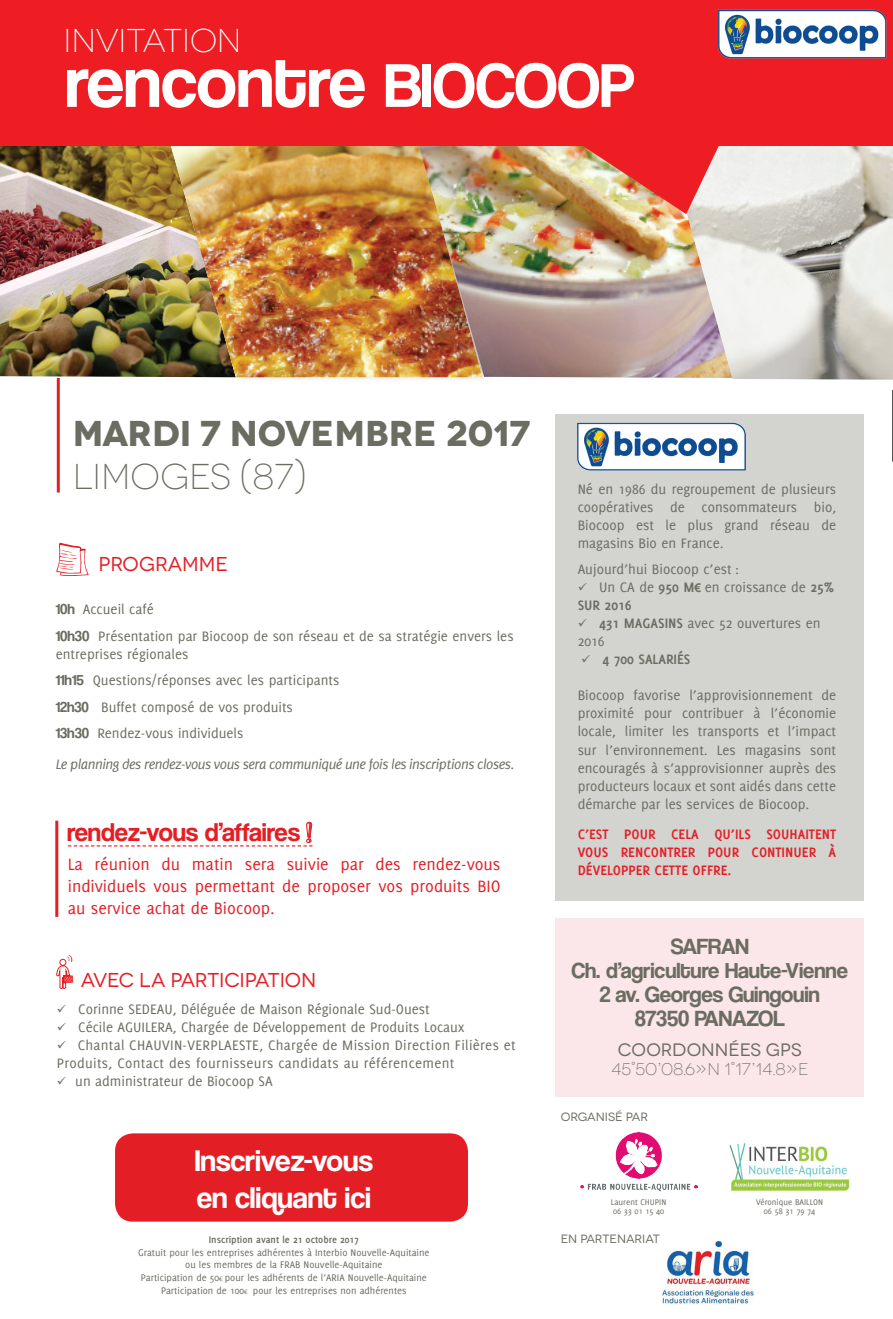
<style>
.page{position:relative;width:893px;height:1319px;background:#fff}
.page>*{position:absolute;margin:0;border:0;box-sizing:border-box;transform-origin:0 0}
.t1{font:74.7px "Coolvetica Rg";color:#fff}
.t2{font:700 35.85px "Novecentowide";letter-spacing:-.005em;color:#6b6c62}
.t3{font:300 35.85px "Novecentowide";color:#6b6c62}
.t4{font:300 33px "Novecentowide";letter-spacing:-.01em;color:#fff}
.t5{font:31.05px/37.2px "Coolvetica Rg";color:#fff}
.t6{font:26.55px "Coolvetica Rg";color:#e41e25}
.t7{font:22.8px/24px "Coolvetica Rg";letter-spacing:-.01em;color:#6b6c62;text-align:center}
.t8{font:22.5px "Coolvetica Rg";color:#6b6c62}
.t9{font:20.1px "Novecentowide";letter-spacing:-.005em;color:#e41e25}
.t10{font:18px/21.6px "Delicious";color:#e41e25;text-align:justify}
.t11{font:18px "Novecentowide";color:#6b6c62}
.t12{font:300 16.95px "Novecentowide";color:#6b6c62}
.t13{font:15px/18px "Delicious";color:#6b6c62}
.t14{font:15px/18px "Delicious";letter-spacing:.02em;color:#6b6c62}
.t15{font:700 15px/18px "Delicious";color:#e41e25;text-align:justify}
.t16{font:italic 15px "Delicious";letter-spacing:-.03em;color:#6b6c62}
.t17{font:700 15px "Delicious";color:#6b6c62}
.t18{font:12px "Novecentowide";letter-spacing:-.01em;color:#6b6c62}
.t19{font:10.5px/12.6px "Delicious";color:#6b6c62;text-align:center}
.t20{font:700 10.5px "Delicious";color:#6b6c62}
.t21{font:9px/9px "Delicious";color:#6b6c62}
.s1{font-size:64.2px}
.s2{font-family:"Coolvetica Rg"}
.s3{font-family:"Aparajita";font-size:35.1px;color:#fbe6e9}
.s4{font-weight:700}
.s5{font-family:"Arial";font-weight:700;font-size:12px}
.s6{font-family:"Arabic Typesetting"}
</style>
<div class="page">
<div style="left:555px;top:415px;width:309px;height:485px;background:#d3d3d0"></div>
<img style="left:0;top:146px;width:120px;height:231px">
<div style="left:120px;top:0;width:372px;height:382px;background:#231f20;opacity:.36"></div>
<svg style="left:130px;top:146px;width:14px;height:231px;background:#918052"></svg>
<img style="left:144px;top:146px;width:234px;height:231px">
<img style="left:378px;top:146px;width:253px;height:232px">
<img style="left:631px;top:146px;width:262px;height:233px">
<hr style="left:57px;top:378px;width:3px;height:114px;background:#e41e25">
<div style="left:555px;top:918px;width:309px;height:178px;background:#fbe6e9"></div>
<svg style="left:68px;top:821px;width:245px;height:25px"></svg>
<div style="left:115px;top:1133px;width:353px;height:88px;background:#e41e25;border-radius:18px"></div>
<img style="left:580px;top:1132px;width:117px;height:59px">
<img style="left:729px;top:1143px;width:121px;height:48px">
<svg style="left:56px;top:955px;width:17px;height:34px"></svg>
<svg style="left:56px;top:542px;width:33px;height:34px"></svg>
<hr style="left:55px;top:820px;width:3px;height:96px;background:#e41e25">
<div style="left:0;top:0;width:893px;height:146px;background:#ee1d23"></div>
<img style="left:531px;top:146px;width:204px;height:68px">
<img style="left:663px;top:1241px;width:90px;height:62px">
<svg style="left:892px;top:390px;width:1px;height:71px"></svg>
<img style="left:577px;top:422px;width:169px;height:49px">
<img style="left:718px;top:9px;width:169px;height:50px">
<h3 class="t4" style="left:64px;top:22px;width:179px">INVITATION</h3>
<h1 class="t1" style="left:65px;top:38px;width:570px">rencontre <span class="s1">BIOCOOP</span></h1>
<h2 class="t2" style="left:73px;top:411px;width:459px">MARDI 7 NOVEMBRE 2017</h2>
<h2 class="t3" style="left:73px;top:456px;width:235px">LIMOGES (87)</h2>
<h3 class="t9" style="left:99px;top:552px;width:131px">PROGRAMME</h3>
<p class="t13" style="left:56px;top:595px;width:459px;line-height:26.5px"><span class="s2">10h</span> Accueil café<br><span class="s2">10h30</span> Présentation par Biocoop de son réseau et de sa stratégie envers les</p>
<p class="t13" style="left:56px;top:640px;width:285px;line-height:26.5px">entreprises régionales<br><span class="s2">11h15</span> Questions/réponses avec les participants <span class="s2">12h30</span> Buffet composé de vos produits<br><span class="s2">13h30</span> Rendez-vous individuels</p>
<p class="t16" style="left:56px;top:755px;width:460px">Le planning des rendez-vous vous sera communiqué une fois les inscriptions closes.</p>
<h3 class="t6" style="left:67px;top:816px;width:247px">rendez-vous d’affaires <span class="s3">!</span></h3>
<p class="t10" style="left:68px;top:853px;width:434px">La réunion du matin sera suivie par des rendez-vous individuels vous permettant de proposer vos produits BIO au service achat de Biocoop.</p>
<h3 class="t9" style="left:81px;top:968px;width:237px">AVEC LA PARTICIPATION</h3>
<p class="t13" style="left:57px;top:999px;width:374px">✓ Corinne SEDEAU, Déléguée de Maison Régionale Sud-Ouest</p>
<p class="t13" style="left:57px;top:1017px;width:409px">✓ Cécile AGUILERA, Chargée de Développement de Produits Locaux</p>
<p class="t14" style="left:57px;top:1035px;width:460px">✓ Chantal CHAUVIN-VERPLAESTE, Chargée de Mission Direction Filières et<br>Produits, Contact des fournisseurs candidats au référencement</p>
<p class="t13" style="left:57px;top:1071px;width:217px">✓ un administrateur de Biocoop SA</p>
<h3 class="t5" style="left:195px;top:1141px;width:179px">Inscrivez-vous en cliquant ici</h3>
<p class="t13" style="left:578px;top:479px;width:260px;text-align:justify">Né en 1986 du regroupement de plusieurs coopératives de consommateurs bio, Biocoop est le plus grand réseau de magasins Bio en France.</p>
<p class="t13" style="left:578px;top:560px;width:163px">Aujourd’hui Biocoop c’est :</p>
<p class="t13" style="left:578px;top:578px;width:258px">✓ Un CA de <span class="s4">950 M</span><span class="s5">€</span> en croissance de <span class="s4">25%<br>SUR 2016</span></p>
<p class="t13" style="left:578px;top:614px;width:244px">✓ <span class="s4">431 MAGASINS</span> avec 52 ouvertures en<br>2016</p>
<p class="t17" style="left:581px;top:651px;width:111px">✓ 4 700 SALARIÉS</p>
<p class="t13" style="left:578px;top:686px;width:260px;text-align:justify">Biocoop favorise l’approvisionnement de proximité pour contribuer à l’économie locale, limiter les transports et l’impact sur l’environnement. Les magasins sont encouragés à s’approvisionner auprès des producteurs locaux et sont aidés dans cette démarche par les services de Biocoop.</p>
<p class="t15" style="left:578px;top:825px;width:260px">C’EST POUR CELA QU’ILS SOUHAITENT VOUS RENCONTRER POUR CONTINUER À DÉVELOPPER CETTE OFFRE.</p>
<h3 class="t7" style="left:671px;top:933px;width:79px">SAFRAN</h3>
<h3 class="t8" style="left:571px;top:956px;width:278px">Ch. d’agriculture Haute-Vienne</h3>
<h3 class="t7" style="left:600px;top:981px;width:222px">2 av. Georges Guingouin<br>87350 PANAZOL</h3>
<p class="t11" style="left:618px;top:1038px;width:185px">COORDONNÉES GPS</p>
<p class="t12" style="left:611px;top:1059px;width:199px">45°50’08.6»N 1°17’14.8»E</p>
<p class="t18" style="left:561px;top:1109px;width:89px">ORGANISÉ PAR</p>
<p class="t21" style="left:611px;top:1197px;width:57px">Laurent CHUPIN<br>06 33 01 15 40</p>
<p class="t21" style="left:756px;top:1196px;width:68px;text-align:center">Véronique BAILLON<br>06 58 31 79 74</p>
<p class="t20" style="left:209px;top:1233px;width:152px">INSCRIPTION AVANT LE 21 OCTOBRE 2017</p>
<p class="t18" style="left:561px;top:1231px;width:101px">EN PARTENARIAT</p>
<p class="t19" style="left:138px;top:1245px;width:293px">Gratuit pour les entreprises adhérentes à Interbio Nouvelle-Aquitaine ou les membres de la FRAB Nouvelle-Aquitaine<br>Participation de 50<span class="s6">€</span> pour les adhérents de l’ARIA Nouvelle-Aquitaine Participation de 100<span class="s6">€</span> pour les entreprises non adhérentes</p>
</div>
